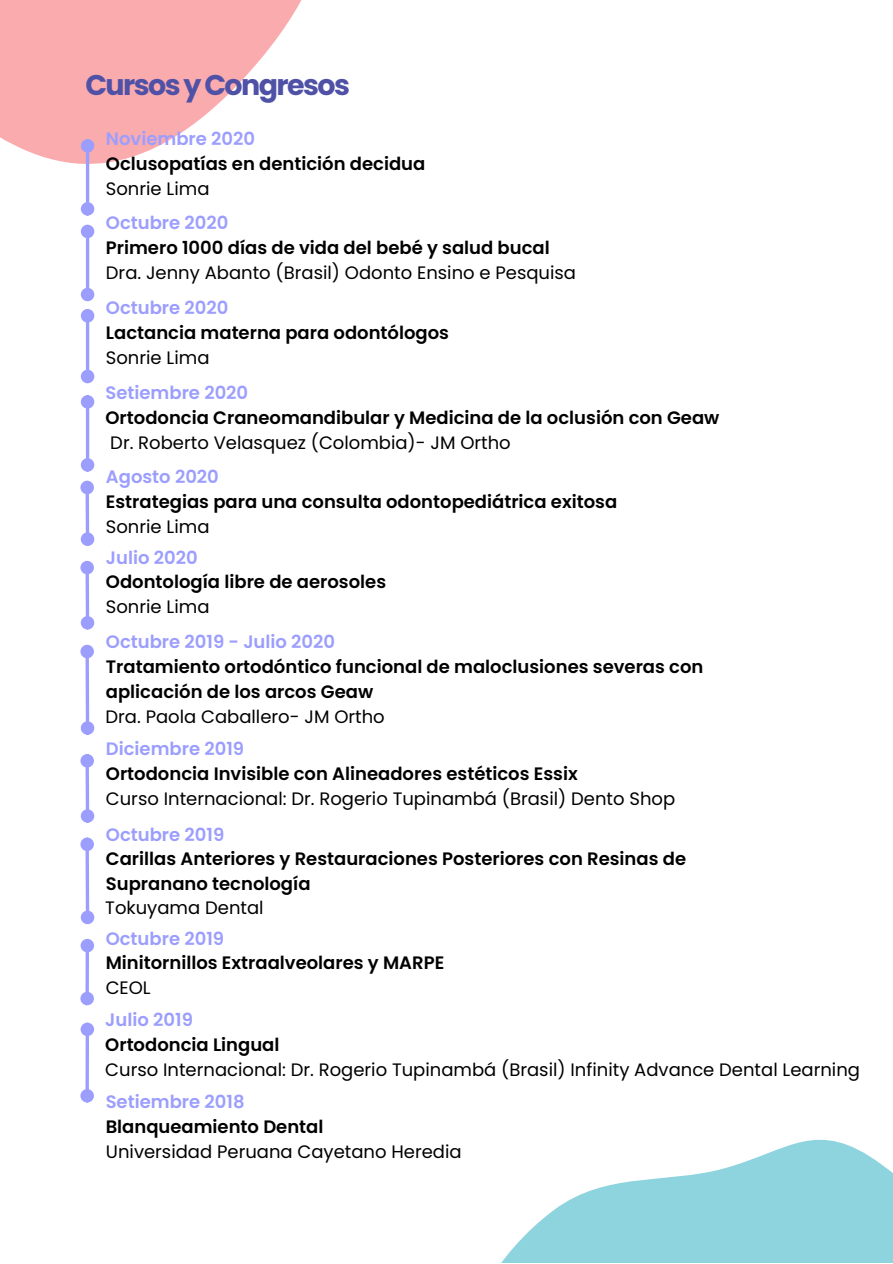
<style>
.page{position:relative;width:893px;height:1264px;background:#fff}
.page>*{position:absolute;margin:0;border:0;box-sizing:border-box;transform-origin:0 0}
.t1{font:700 28.5px "Poppins";letter-spacing:-.055em;color:#4f51a6}
.t2{font:600 18px/24.8px "Poppins";color:#000}
.t3{font:18px "Poppins";color:#000}
.t4{font:600 18px "Poppins";color:#9c9efe}
</style>
<div class="page">
<svg style="left:0;top:0;width:302px;height:165px;fill:#faabae"></svg>
<svg style="left:502px;top:1139px;width:390px;height:123px;fill:#8ed4df"></svg>
<hr style="left:86px;top:152px;width:3px;height:51px;background:#9c9efe">
<div style="left:82px;top:204px;width:11px;height:10px;background:#9c9efe;border-radius:50%"></div>
<div style="left:81px;top:202px;width:13px;height:13px;border:3px solid #9c9efe;border-radius:50%"></div>
<div style="left:82px;top:141px;width:11px;height:10px;background:#9c9efe;border-radius:50%"></div>
<div style="left:81px;top:139px;width:13px;height:13px;border:3px solid #9c9efe;border-radius:50%"></div>
<hr style="left:86px;top:237px;width:3px;height:52px;background:#9c9efe">
<div style="left:82px;top:289px;width:11px;height:10px;background:#9c9efe;border-radius:50%"></div>
<div style="left:81px;top:288px;width:13px;height:13px;border:3px solid #9c9efe;border-radius:50%"></div>
<div style="left:82px;top:226px;width:11px;height:10px;background:#9c9efe;border-radius:50%"></div>
<div style="left:81px;top:225px;width:13px;height:13px;border:3px solid #9c9efe;border-radius:50%"></div>
<hr style="left:86px;top:322px;width:3px;height:48px;background:#9c9efe">
<div style="left:82px;top:371px;width:11px;height:10px;background:#9c9efe;border-radius:50%"></div>
<div style="left:81px;top:370px;width:13px;height:13px;border:3px solid #9c9efe;border-radius:50%"></div>
<div style="left:82px;top:311px;width:11px;height:10px;background:#9c9efe;border-radius:50%"></div>
<div style="left:81px;top:309px;width:13px;height:13px;border:3px solid #9c9efe;border-radius:50%"></div>
<hr style="left:86px;top:408px;width:3px;height:51px;background:#9c9efe">
<div style="left:82px;top:460px;width:11px;height:10px;background:#9c9efe;border-radius:50%"></div>
<div style="left:81px;top:458px;width:13px;height:13px;border:3px solid #9c9efe;border-radius:50%"></div>
<div style="left:82px;top:397px;width:11px;height:10px;background:#9c9efe;border-radius:50%"></div>
<div style="left:81px;top:395px;width:13px;height:13px;border:3px solid #9c9efe;border-radius:50%"></div>
<svg style="left:85px;top:494px;width:4px;height:38px"></svg>
<div style="left:82px;top:534px;width:11px;height:10px;background:#9c9efe;border-radius:50%"></div>
<div style="left:81px;top:532px;width:13px;height:14px;border:3px solid #9c9efe;border-radius:50%"></div>
<div style="left:82px;top:482px;width:10px;height:10px;background:#9c9efe;border-radius:50%"></div>
<div style="left:80px;top:480px;width:14px;height:14px;border:3px solid #9c9efe;border-radius:50%"></div>
<svg style="left:85px;top:658px;width:4px;height:63px"></svg>
<div style="left:82px;top:723px;width:11px;height:10px;background:#9c9efe;border-radius:50%"></div>
<div style="left:81px;top:721px;width:13px;height:13px;border:3px solid #9c9efe;border-radius:50%"></div>
<div style="left:82px;top:646px;width:10px;height:10px;background:#9c9efe;border-radius:50%"></div>
<div style="left:80px;top:644px;width:14px;height:14px;border:3px solid #9c9efe;border-radius:50%"></div>
<svg style="left:85px;top:767px;width:4px;height:42px"></svg>
<div style="left:82px;top:811px;width:11px;height:10px;background:#9c9efe;border-radius:50%"></div>
<div style="left:81px;top:809px;width:13px;height:13px;border:3px solid #9c9efe;border-radius:50%"></div>
<div style="left:82px;top:755px;width:10px;height:10px;background:#9c9efe;border-radius:50%"></div>
<div style="left:80px;top:754px;width:14px;height:13px;border:3px solid #9c9efe;border-radius:50%"></div>
<svg style="left:85px;top:851px;width:4px;height:59px"></svg>
<div style="left:82px;top:912px;width:11px;height:10px;background:#9c9efe;border-radius:50%"></div>
<div style="left:81px;top:910px;width:13px;height:14px;border:3px solid #9c9efe;border-radius:50%"></div>
<div style="left:82px;top:839px;width:10px;height:10px;background:#9c9efe;border-radius:50%"></div>
<div style="left:80px;top:837px;width:14px;height:14px;border:3px solid #9c9efe;border-radius:50%"></div>
<svg style="left:85px;top:952px;width:4px;height:39px"></svg>
<div style="left:82px;top:993px;width:10px;height:10px;background:#9c9efe;border-radius:50%"></div>
<div style="left:80px;top:991px;width:14px;height:14px;border:3px solid #9c9efe;border-radius:50%"></div>
<div style="left:82px;top:940px;width:10px;height:10px;background:#9c9efe;border-radius:50%"></div>
<div style="left:81px;top:938px;width:13px;height:14px;border:3px solid #9c9efe;border-radius:50%"></div>
<svg style="left:85px;top:1036px;width:4px;height:53px"></svg>
<div style="left:82px;top:1090px;width:10px;height:10px;background:#9c9efe;border-radius:50%"></div>
<div style="left:80px;top:1089px;width:14px;height:13px;border:3px solid #9c9efe;border-radius:50%"></div>
<div style="left:82px;top:1024px;width:10px;height:10px;background:#9c9efe;border-radius:50%"></div>
<div style="left:81px;top:1022px;width:13px;height:14px;border:3px solid #9c9efe;border-radius:50%"></div>
<svg style="left:85px;top:574px;width:4px;height:42px"></svg>
<div style="left:82px;top:617px;width:11px;height:11px;background:#9c9efe;border-radius:50%"></div>
<div style="left:81px;top:616px;width:13px;height:13px;border:3px solid #9c9efe;border-radius:50%"></div>
<div style="left:82px;top:562px;width:10px;height:10px;background:#9c9efe;border-radius:50%"></div>
<div style="left:80px;top:561px;width:14px;height:13px;border:3px solid #9c9efe;border-radius:50%"></div>
<p class="t1" style="left:85px;top:65px;width:266px">Cursos y Congresos</p>
<p class="t4" style="left:106px;top:126px;width:151px">Noviembre 2020</p>
<p class="t3" style="left:106px;top:176px;width:105px">Sonrie Lima</p>
<p class="t4" style="left:106px;top:210px;width:124px">Octubre 2020</p>
<p class="t2" style="left:106px;top:235px;width:445px">Primero 1000 días de vida del bebé y salud bucal</p>
<p class="t3" style="left:106px;top:260px;width:471px">Dra. Jenny Abanto (Brasil) Odonto Ensino e Pesquisa</p>
<p class="t4" style="left:106px;top:295px;width:124px">Octubre 2020</p>
<p class="t2" style="left:106px;top:320px;width:344px">Lactancia materna para odontólogos</p>
<p class="t3" style="left:106px;top:344px;width:105px">Sonrie Lima</p>
<p class="t4" style="left:105px;top:380px;width:144px">Setiembre 2020</p>
<p class="t2" style="left:105px;top:405px;width:615px">Ortodoncia Craneomandibular y Medicina de la oclusión con Geaw</p>
<p class="t3" style="left:110px;top:430px;width:402px">Dr. Roberto Velasquez (Colombia)- JM Ortho</p>
<p class="t4" style="left:106px;top:464px;width:114px">Agosto 2020</p>
<p class="t2" style="left:106px;top:489px;width:513px">Estrategias para una consulta odontopediátrica exitosa</p>
<p class="t3" style="left:106px;top:514px;width:105px">Sonrie Lima</p>
<p class="t4" style="left:106px;top:545px;width:93px">Julio 2020</p>
<p class="t2" style="left:106px;top:569px;width:282px">Odontología libre de aerosoles</p>
<p class="t3" style="left:106px;top:594px;width:105px">Sonrie Lima</p>
<p class="t4" style="left:106px;top:629px;width:231px">Octubre 2019 - Julio 2020</p>
<p class="t2" style="left:106px;top:654px;width:599px">Tratamiento ortodóntico funcional de maloclusiones severas con aplicación de los arcos Geaw</p>
<p class="t3" style="left:105px;top:704px;width:281px">Dra. Paola Caballero- JM Ortho</p>
<p class="t4" style="left:106px;top:736px;width:140px">Diciembre 2019</p>
<p class="t2" style="left:106px;top:761px;width:473px">Ortodoncia Invisible con Alineadores estéticos Essix</p>
<p class="t3" style="left:106px;top:786px;width:570px">Curso Internacional: Dr. Rogerio Tupinambá (Brasil) Dento Shop</p>
<p class="t4" style="left:106px;top:821px;width:120px">Octubre 2019</p>
<p class="t2" style="left:106px;top:846px;width:581px">Carillas Anteriores y Restauraciones Posteriores con Resinas de<br>Supranano tecnología</p>
<p class="t3" style="left:105px;top:895px;width:160px">Tokuyama Dental</p>
<p class="t4" style="left:106px;top:925px;width:120px">Octubre 2019</p>
<p class="t2" style="left:106px;top:950px;width:340px">Minitornillos Extraalveolares y MARPE</p>
<p class="t3" style="left:106px;top:975px;width:47px">CEOL</p>
<p class="t4" style="left:105px;top:1007px;width:89px">Julio 2019</p>
<p class="t2" style="left:105px;top:1032px;width:176px">Ortodoncia Lingual</p>
<p class="t3" style="left:105px;top:1057px;width:756px">Curso Internacional: Dr. Rogerio Tupinambá (Brasil) Infinity Advance Dental Learning</p>
<p class="t4" style="left:106px;top:1089px;width:140px">Setiembre 2018</p>
<p class="t2" style="left:106px;top:1113px;width:219px">Blanqueamiento Dental</p>
<p class="t3" style="left:106px;top:1139px;width:357px">Universidad Peruana Cayetano Heredia</p>
<p class="t2" style="left:106px;top:151px;width:321px">Oclusopatías en dentición decidua</p>
</div>
